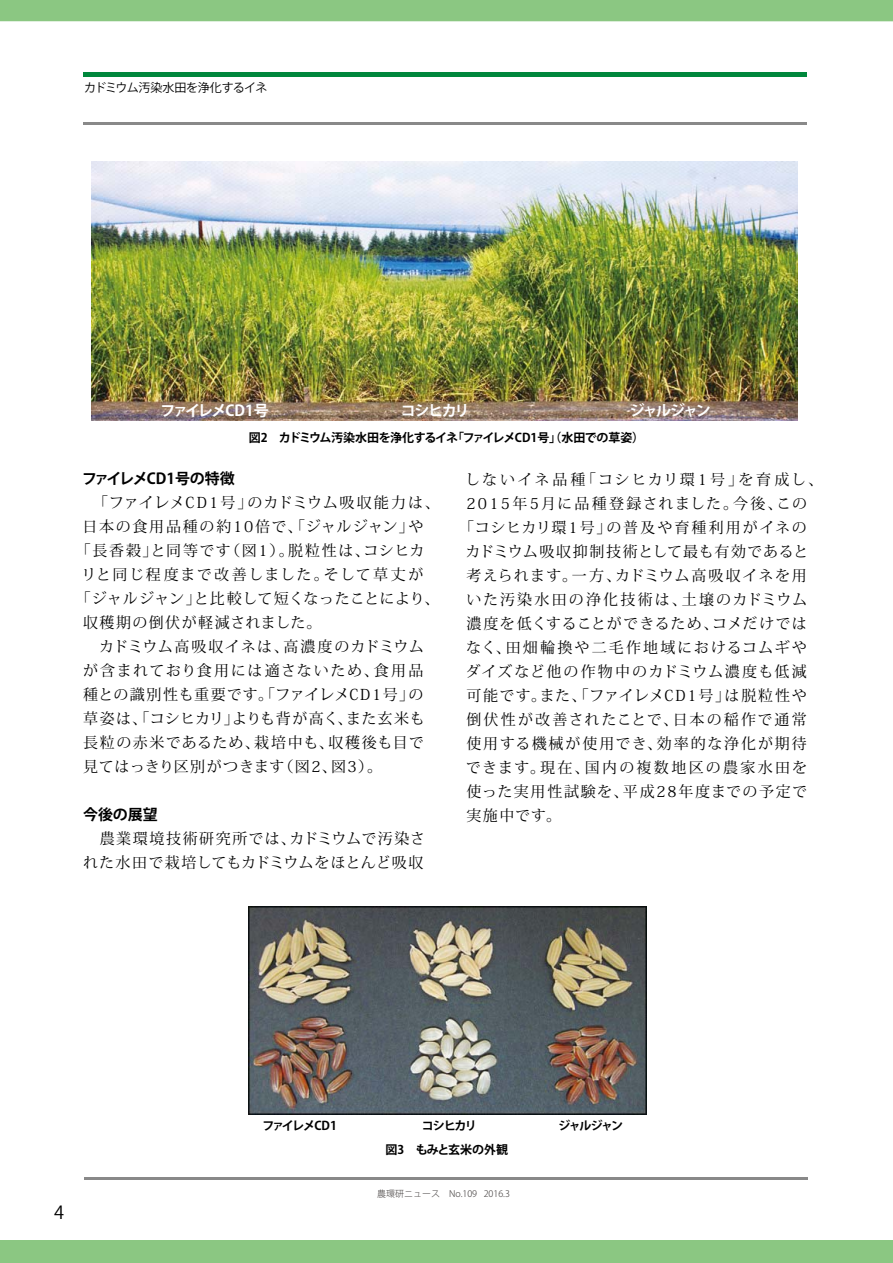
<style>
.page{position:relative;width:893px;height:1263px;background:#fff}
.page>*{position:absolute;margin:0;border:0;box-sizing:border-box;transform-origin:0 0}
.t1{font:18px "Koz Go Pro";color:#000}
.t2{font:15px "Koz Min Pro";letter-spacing:.095em;color:#000}
.t3{font:15px/24px "Koz Min Pro";letter-spacing:.075em;color:#000}
.t4{font:15px "Koz Min Pro";letter-spacing:.065em;color:#000}
.t5{font:15px "Koz Min Pro";letter-spacing:.145em;color:#000}
.t6{font:15px "Koz Min Pro";letter-spacing:.135em;color:#000}
.t7{font:15px "Koz Min Pro";letter-spacing:.07em;color:#000}
.t8{font:15px "Koz Min Pro";letter-spacing:.035em;color:#000}
.t9{font:15px "Koz Min Pro";letter-spacing:.055em;color:#000}
.t10{font:15px "Koz Min Pro";letter-spacing:.025em;color:#000}
.t11{font:15px "Koz Min Pro";letter-spacing:.115em;color:#000}
.t12{font:15px "Koz Min Pro";letter-spacing:.155em;color:#000}
.t13{font:15px "Koz Min Pro";letter-spacing:.045em;color:#000}
.t14{font:15px "Koz Min Pro";letter-spacing:.12em;color:#000}
.t15{font:15px "Koz Min Pro";letter-spacing:.05em;color:#000}
.t16{font:15px "Koz Min Pro";letter-spacing:.14em;color:#000}
.t17{font:15px "Koz Min Pro";letter-spacing:.125em;color:#000}
.t18{font:15px "Koz Min Pro";letter-spacing:.15em;color:#000}
.t19{font:700 15px "Koz Go Pro";letter-spacing:-.01em;color:#000}
.t20{font:700 15px "Koz Go Pro";letter-spacing:-.11em;color:#fff}
.t21{font:700 15px "Koz Go Pro";letter-spacing:-.07em;color:#fff}
.t22{font:700 12px "Koz Go Pro";letter-spacing:-.04em;color:#000}
.t23{font:12px "Koz Go Pro";letter-spacing:-.02em;color:#000}
.t24{font:700 12px "Koz Go Pro";letter-spacing:-.01em;color:#000}
.t25{font:700 12px "Koz Go Pro";letter-spacing:-.06em;color:#000}
.t26{font:700 12px "Koz Go Pro";letter-spacing:-.08em;color:#000}
.t27{font:300 9px "Koz Go Pro";color:#3f3b3a}
</style>
<div class="page">
<div style="left:0;top:0;width:893px;height:21px;background:#8bc782"></div>
<div style="left:0;top:1240px;width:893px;height:23px;background:#8bc782"></div>
<hr style="left:85px;top:1177px;width:723px;height:2px;background:#898989">
<hr style="left:84px;top:123px;width:723px;height:2px;background:#898989">
<hr style="left:83px;top:73px;width:723px;height:4px;background:#00873c">
<img style="left:91px;top:161px;width:706px;height:259px">
<img style="left:248px;top:907px;width:399px;height:208px">
<p class="t23" style="left:84px;top:80px;width:185px">カドミウム汚染水田を浄化するイネ</p>
<p class="t21" style="left:161px;top:401px;width:110px">ファイレメCD1号</p>
<p class="t20" style="left:401px;top:401px;width:70px">コシヒカリ</p>
<p class="t20" style="left:630px;top:401px;width:82px">ジャルジャン</p>
<p class="t22" style="left:249px;top:430px;width:397px">図2　カドミウム汚染水田を浄化するイネ「ファイレメCD1号」（水田での草姿）</p>
<p class="t19" style="left:82px;top:469px;width:154px">ファイレメCD1号の特徴</p>
<p class="t7" style="left:83px;top:492px;width:358px">　「ファイレメCD1号」のカドミウム吸収能力は、</p>
<p class="t11" style="left:83px;top:516px;width:342px">日本の食用品種の約10倍で、「ジャルジャン」や</p>
<p class="t2" style="left:76px;top:540px;width:350px">「長香穀」と同等です（図1）。脱粒性は、コシヒカ</p>
<p class="t2" style="left:81px;top:564px;width:344px">リと同じ程度まで改善しました。そして草丈が</p>
<p class="t8" style="left:76px;top:588px;width:365px">「ジャルジャン」と比較して短くなったことにより、</p>
<p class="t2" style="left:83px;top:612px;width:240px">収穫期の倒伏が軽減されました。</p>
<p class="t4" style="left:83px;top:636px;width:342px">　カドミウム高吸収イネは、高濃度のカドミウム</p>
<p class="t2" style="left:83px;top:660px;width:342px">が含まれており食用には適さないため、食用品</p>
<p class="t9" style="left:83px;top:684px;width:342px">種との識別性も重要です。「ファイレメCD1号」の</p>
<p class="t10" style="left:83px;top:708px;width:343px">草姿は、「コシヒカリ」よりも背が高く、また玄米も</p>
<p class="t3" style="left:83px;top:730px;width:342px">長粒の赤米であるため、栽培中も、収穫後も目で</p>
<p class="t15" style="left:83px;top:756px;width:301px">見てはっきり区別がつきます（図2、図3）。</p>
<p class="t19" style="left:83px;top:805px;width:76px">今後の展望</p>
<p class="t3" style="left:83px;top:826px;width:344px">　農業環境技術研究所では、カドミウムで汚染された水田で栽培してもカドミウムをほとんど吸収</p>
<p class="t12" style="left:465px;top:469px;width:359px">しないイネ品種「コシヒカリ環1号」を育成し、</p>
<p class="t5" style="left:466px;top:493px;width:342px">2015年5月に品種登録されました。今後、この</p>
<p class="t6" style="left:459px;top:517px;width:349px">「コシヒカリ環1号」の普及や育種利用がイネの</p>
<p class="t13" style="left:466px;top:541px;width:344px">カドミウム吸収抑制技術として最も有効であると</p>
<p class="t2" style="left:466px;top:565px;width:342px">考えられます。一方、カドミウム高吸収イネを用</p>
<p class="t16" style="left:466px;top:589px;width:342px">いた汚染水田の浄化技術は、土壌のカドミウム</p>
<p class="t4" style="left:466px;top:613px;width:342px">濃度を低くすることができるため、コメだけでは</p>
<p class="t5" style="left:466px;top:637px;width:342px">なく、田畑輪換や二毛作地域におけるコムギや</p>
<p class="t2" style="left:465px;top:661px;width:343px">ダイズなど他の作物中のカドミウム濃度も低減</p>
<p class="t2" style="left:466px;top:685px;width:342px">可能です。また、「ファイレメCD1号」は脱粒性や</p>
<p class="t6" style="left:466px;top:709px;width:342px">倒伏性が改善されたことで、日本の稲作で通常</p>
<p class="t17" style="left:466px;top:733px;width:342px">使用する機械が使用でき、効率的な浄化が期待</p>
<p class="t18" style="left:466px;top:757px;width:343px">できます。現在、国内の複数地区の農家水田を</p>
<p class="t14" style="left:466px;top:781px;width:342px">使った実用性試験を、平成28年度までの予定で</p>
<p class="t2" style="left:466px;top:805px;width:96px">実施中です。</p>
<p class="t1" style="left:54px;top:1201px;width:11px">4</p>
<p class="t26" style="left:262px;top:1118px;width:76px">ファイレメCD1</p>
<p class="t25" style="left:422px;top:1118px;width:56px">コシヒカリ</p>
<p class="t25" style="left:558px;top:1118px;width:66px">ジャルジャン</p>
<p class="t24" style="left:386px;top:1141px;width:124px">図3　もみと玄米の外観</p>
<p class="t27" style="left:377px;top:1187px;width:134px">農環研ニュース　No.109 2016.3</p>
</div>
